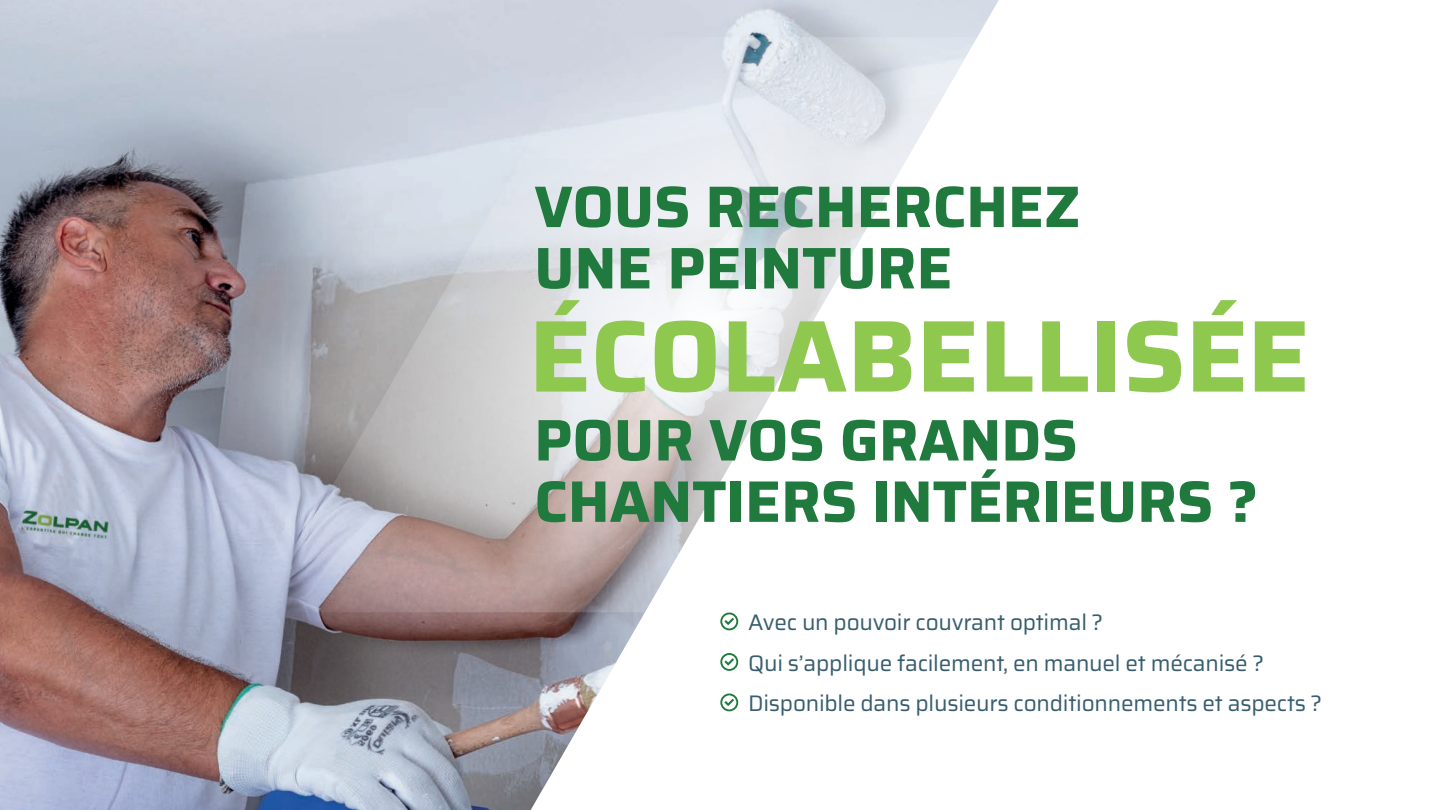
<style>
.page{position:relative;width:1441px;height:810px;background:#fff}
.page>*{position:absolute;margin:0;border:0;box-sizing:border-box;transform-origin:0 0}
.t1{font:700 102px "Saira";color:#8fc84f}
.t2{font:700 58.65px/61.3px "Saira";color:#20793d}
.t3{font:22.5px/40.5px "Saira";letter-spacing:-.01em;color:#375d6e}
</style>
<div class="page">
<img style="left:0;top:0;width:998px;height:810px">
<svg style="left:259px;top:37px;width:739px;height:575px"></svg>
<div style="left:720px;top:613px;width:18px;height:17px;border:2px solid #20793d;border-radius:50%"></div>
<svg style="left:724px;top:618px;width:10px;height:7px"></svg>
<div style="left:720px;top:653px;width:18px;height:18px;border:2px solid #20793d;border-radius:50%"></div>
<svg style="left:724px;top:658px;width:10px;height:8px"></svg>
<div style="left:720px;top:694px;width:18px;height:17px;border:2px solid #20793d;border-radius:50%"></div>
<svg style="left:724px;top:699px;width:10px;height:7px"></svg>
<h2 class="t2" style="left:534px;top:176px;width:547px">VOUS RECHERCHEZ<br>UNE PEINTURE</h2>
<h1 class="t1" style="left:529px;top:277px;width:782px">ÉCOLABELLISÉE</h1>
<h2 class="t2" style="left:534px;top:409px;width:725px">POUR VOS GRANDS<br>CHANTIERS INTÉRIEURS ?</h2>
<p class="t3" style="left:748px;top:602px;width:575px">Avec un pouvoir couvrant optimal ?<br>Qui s’applique facilement, en manuel et mécanisé ?<br>Disponible dans plusieurs conditionnements et aspects ?</p>
</div>
